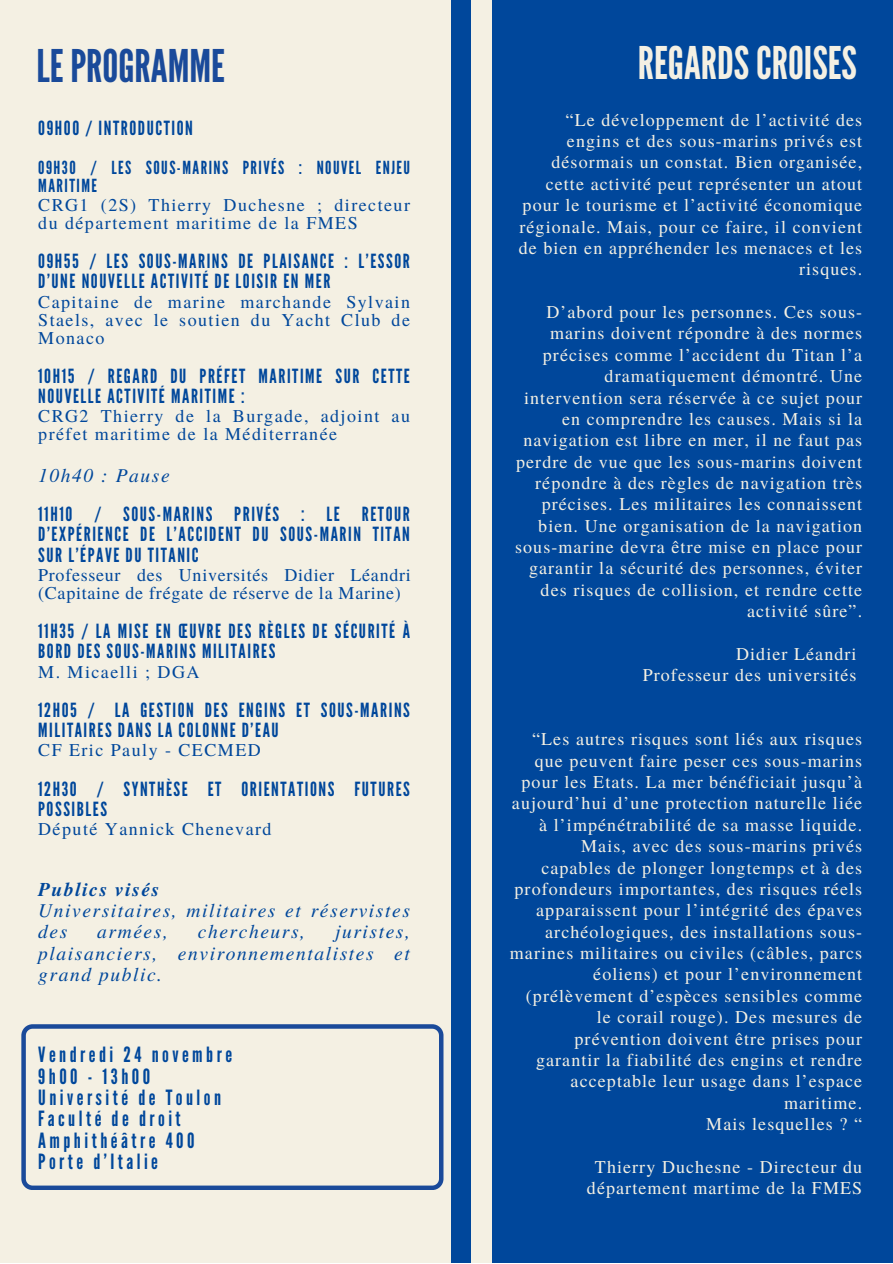
<style>
.page{position:relative;width:893px;height:1264px;background:#fff}
.page>*{position:absolute;margin:0;border:0;box-sizing:border-box;transform-origin:0 0}
.t1{font:45px "League Gothic";color:#f4f0e3}
.t2{font:45px "League Gothic";color:#1a4a9a}
.t3{font:21px "League Gothic";letter-spacing:.165em;color:#00479b}
.t4{font:19.5px/20.2px "League Gothic";letter-spacing:.08em;color:#00479b}
.t5{font:italic 19.5px/21.3px "Te X Gyre Termes";letter-spacing:.08em;color:#00479b}
.t6{font:italic 700 19.5px "Te X Gyre Termes";letter-spacing:.08em;color:#00479b}
.t7{font:18px/21.3px "Te X Gyre Termes";letter-spacing:.06em;color:#f4f0e3;text-align:right}
.t8{font:18px/18px "Te X Gyre Termes";letter-spacing:.08em;color:#00479b}
.t9{font:18px/18px "Te X Gyre Termes";letter-spacing:.04em;color:#00479b}
.t10{font:18px/18px "League Gothic";letter-spacing:.08em;color:#00479b}
</style>
<div class="page">
<div style="left:0;top:0;width:892px;height:1262px;background:#f4f0e3"></div>
<div style="left:451px;top:0;width:19px;height:1262px;background:#00479b"></div>
<div style="left:492px;top:0;width:400px;height:1262px;background:#00479b"></div>
<svg style="left:21px;top:1024px;width:422px;height:165px"></svg>
<p class="t2" style="left:36px;top:40px;width:190px">LEPROGRAMME</p>
<p class="t4" style="left:38px;top:119px;width:156px">09H00 / INTRODUCTION</p>
<p class="t10" style="left:38px;top:159px;width:373px">09H30 / LES SOUS-MARINS PRIVÉS : NOUVEL ENJEU<br>MARITIME</p>
<p class="t8" style="left:38px;top:195px;width:373px">CRG1 (2S) Thierry Duchesne ; directeur du département maritime de la FMES</p>
<p class="t4" style="left:38px;top:251px;width:373px">09H55 / LES SOUS-MARINS DE PLAISANCE : L’ESSOR<br>D’UNE NOUVELLE ACTIVITÉ DE LOISIR EN MER</p>
<p class="t8" style="left:38px;top:291px;width:373px;text-align:justify">Capitaine de marine marchande Sylvain Staels, avec le soutien du Yacht Club de Monaco</p>
<p class="t4" style="left:38px;top:366px;width:373px">10H15 / REGARD DU PRÉFET MARITIME SUR CETTE<br>NOUVELLE ACTIVITÉ MARITIME :</p>
<p class="t8" style="left:38px;top:406px;width:373px">CRG2 Thierry de la Burgade, adjoint au préfet maritime de la Méditerranée</p>
<p class="t5" style="left:38px;top:463px;width:133px">10h40 : Pause</p>
<p class="t4" style="left:38px;top:504px;width:373px;text-align:justify">11H10 / SOUS-MARINS PRIVÉS : LE RETOUR D’EXPÉRIENCE DE L’ACCIDENT DU SOUS-MARIN TITAN SUR L’ÉPAVE DU TITANIC</p>
<p class="t9" style="left:38px;top:565px;width:374px">Professeur des Universités Didier Léandri (Capitaine de frégate de réserve de la Marine)</p>
<p class="t4" style="left:38px;top:621px;width:373px">11H35 / LA MISE EN ŒUVRE DES RÈGLES DE SÉCURITÉ À<br>BORD DES SOUS-MARINS MILITAIRES</p>
<p class="t8" style="left:38px;top:661px;width:163px">M. Micaelli ; DGA</p>
<p class="t4" style="left:38px;top:700px;width:373px">12H05 / LA GESTION DES ENGINS ET SOUS-MARINS<br>MILITAIRES DANS LA COLONNE D’EAU</p>
<p class="t8" style="left:38px;top:740px;width:224px">CF Eric Pauly - CECMED</p>
<p class="t4" style="left:38px;top:779px;width:373px">12H30 / SYNTHÈSE ET ORIENTATIONS FUTURES<br>POSSIBLES</p>
<p class="t8" style="left:38px;top:819px;width:235px">Député Yannick Chenevard</p>
<p class="t6" style="left:38px;top:874px;width:123px">Publics visés</p>
<p class="t5" style="left:38px;top:898px;width:373px">Universitaires, militaires et réservistes des</p>
<p class="t5" style="left:97px;top:920px;width:72px">armées,</p>
<p class="t5" style="left:198px;top:920px;width:109px">chercheurs,</p>
<p class="t5" style="left:38px;top:920px;width:373px;text-align:justify;text-indent:297px">juristes, plaisanciers, environnementalistes et grand public.</p>
<p class="t3" style="left:38px;top:1042px;width:195px">Vendredi 24 novembre</p>
<p class="t3" style="left:38px;top:1063px;width:113px">9h00 - 13h00</p>
<p class="t3" style="left:38px;top:1085px;width:184px">Université de Toulon</p>
<p class="t3" style="left:38px;top:1106px;width:144px">Faculté de droit</p>
<p class="t3" style="left:38px;top:1127px;width:158px">Amphithéâtre 400</p>
<p class="t3" style="left:38px;top:1149px;width:121px">Porte d’Italie</p>
<p class="t1" style="left:637px;top:37px;width:221px">REGARDSCROISES</p>
<p class="t7" style="left:518px;top:108px;width:345px">“Le développement de l’activité des engins et des sous-marins privés est désormais un constat. Bien organisée, cette activité peut représenter un atout pour le tourisme et l’activité économique régionale. Mais, pour ce faire, il convient de bien en appréhender les menaces et les risques.</p>
<p class="t7" style="left:515px;top:300px;width:348px">D’abord pour les personnes. Ces sous&shy;marins doivent répondre à des normes précises comme l’accident du Titan l’a dramatiquement démontré. Une intervention sera réservée à ce sujet pour en comprendre les causes. Mais si la navigation est libre en mer, il ne faut pas perdre de vue que les sous-marins doivent répondre à des règles de navigation très précises. Les militaires les connaissent bien. Une organisation de la navigation sous-marine devra être mise en place pour garantir la sécurité des personnes, éviter des risques de collision, et rendre cette activité sûre”.</p>
<p class="t7" style="left:736px;top:642px;width:122px">Didier Léandri</p>
<p class="t7" style="left:642px;top:663px;width:215px">Professeur des universités</p>
<p class="t7" style="left:510px;top:727px;width:354px">“Les autres risques sont liés aux risques que peuvent faire peser ces sous-marins pour les Etats. La mer bénéficiait jusqu’à aujourd’hui d’une protection naturelle liée à l’impénétrabilité de sa masse liquide.<br>Mais, avec des sous-marins privés capables de plonger longtemps et à des profondeurs importantes, des risques réels apparaissent pour l’intégrité des épaves archéologiques, des installations sous&shy;marines militaires ou civiles (câbles, parcs éoliens) et pour l’environnement (prélèvement d’espèces sensibles comme le corail rouge). Des mesures de prévention doivent être prises pour garantir la fiabilité des engins et rendre acceptable leur usage dans l’espace maritime.</p>
<p class="t7" style="left:706px;top:1112px;width:157px">Mais lesquelles ? “</p>
<p class="t7" style="left:587px;top:1155px;width:277px;text-align:center">Thierry Duchesne - Directeur du département martime de la FMES</p>
</div>
